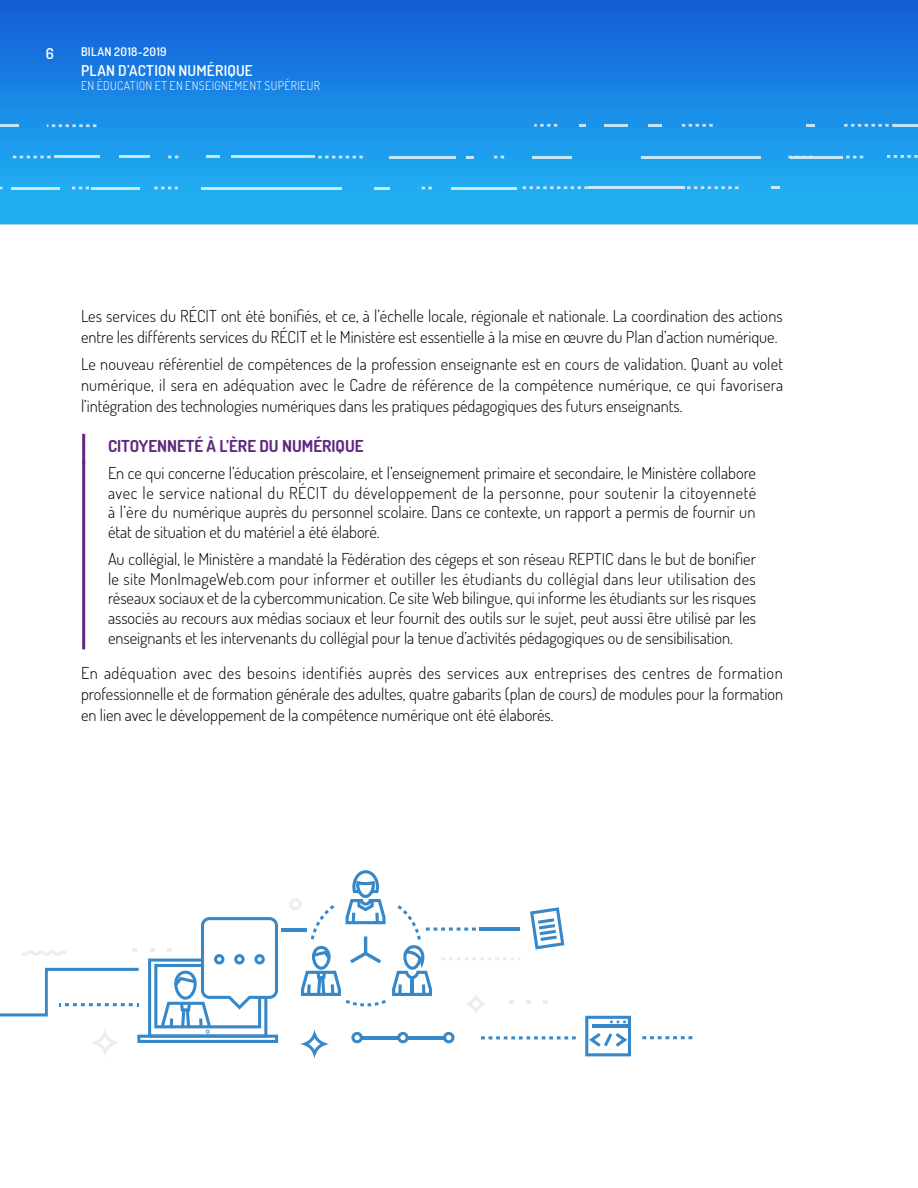
<style>
.page{position:relative;width:918px;height:1188px;background:#fff}
.page>*{position:absolute;margin:0;border:0;box-sizing:border-box;transform-origin:0 0}
.t1{font:300 16.5px/19.8px "Dosis";color:#000;text-align:justify}
.t2{font:700 16.5px "Dosis";color:#5f297e}
.t3{font:600 15px "Dosis";letter-spacing:.015em;color:#fff}
.t4{font:300 12px "Dosis";letter-spacing:.035em;color:#fff}
.t5{font:600 12px "Dosis";letter-spacing:.035em;color:#fff}
</style>
<div class="page">
<svg style="left:0;top:0;width:918px;height:225px;background:#1c8be5"></svg>
<hr style="left:893px;top:124px;width:25px;height:3px;background:#fff">
<svg style="left:844px;top:124px;width:49px;height:3px"></svg>
<svg style="left:807px;top:124px;width:8px;height:3px"></svg>
<svg style="left:887px;top:155px;width:31px;height:3px"></svg>
<svg style="left:523px;top:186px;width:65px;height:3px"></svg>
<hr style="left:588px;top:186px;width:97px;height:3px;background:#fff">
<svg style="left:687px;top:186px;width:52px;height:3px"></svg>
<svg style="left:771px;top:186px;width:9px;height:3px"></svg>
<svg style="left:682px;top:124px;width:31px;height:3px"></svg>
<hr style="left:648px;top:124px;width:14px;height:3px;background:#fff">
<hr style="left:605px;top:124px;width:23px;height:3px;background:#fff">
<svg style="left:579px;top:124px;width:7px;height:3px"></svg>
<svg style="left:534px;top:124px;width:23px;height:3px"></svg>
<svg style="left:47px;top:124px;width:49px;height:3px"></svg>
<hr style="left:0;top:124px;width:19px;height:3px;background:#fff">
<hr style="left:641px;top:156px;width:120px;height:2px;background:#fff">
<hr style="left:790px;top:156px;width:53px;height:2px;background:#fff">
<svg style="left:843px;top:156px;width:20px;height:2px"></svg>
<hr style="left:467px;top:187px;width:50px;height:2px;background:#fff">
<hr style="left:452px;top:187px;width:33px;height:2px;background:#fff">
<svg style="left:418px;top:187px;width:14px;height:2px"></svg>
<svg style="left:375px;top:187px;width:15px;height:2px"></svg>
<svg style="left:13px;top:156px;width:38px;height:2px"></svg>
<svg style="left:318px;top:156px;width:45px;height:2px"></svg>
<hr style="left:389px;top:156px;width:66px;height:2px;background:#fff">
<svg style="left:466px;top:156px;width:8px;height:2px"></svg>
<svg style="left:494px;top:156px;width:10px;height:2px"></svg>
<hr style="left:532px;top:156px;width:40px;height:2px;background:#fff">
<hr style="left:201px;top:187px;width:141px;height:2px;background:#fff">
<svg style="left:154px;top:187px;width:24px;height:2px"></svg>
<hr style="left:91px;top:187px;width:48px;height:2px;background:#fff">
<hr style="left:11px;top:187px;width:49px;height:2px;background:#fff">
<svg style="left:72px;top:187px;width:17px;height:2px"></svg>
<hr style="left:55px;top:156px;width:45px;height:2px;background:#fff">
<hr style="left:119px;top:156px;width:31px;height:2px;background:#fff">
<svg style="left:168px;top:156px;width:10px;height:2px"></svg>
<svg style="left:206px;top:156px;width:14px;height:2px"></svg>
<hr style="left:231px;top:156px;width:83px;height:2px;background:#fff">
<hr style="left:82px;top:435px;width:3px;height:28px;background:#5f297e">
<hr style="left:82px;top:462px;width:3px;height:186px;background:#5f297e">
<svg style="left:300px;top:1030px;width:29px;height:28px"></svg>
<svg style="left:642px;top:1036px;width:50px;height:3px"></svg>
<hr style="left:281px;top:928px;width:26px;height:3px;background:#3788c9">
<svg style="left:481px;top:1036px;width:95px;height:3px"></svg>
<svg style="left:0;top:917px;width:278px;height:139px"></svg>
<svg style="left:585px;top:1016px;width:46px;height:40px"></svg>
<hr style="left:407px;top:1036px;width:38px;height:3px;background:#3788c9">
<hr style="left:361px;top:1036px;width:38px;height:3px;background:#3788c9">
<svg style="left:443px;top:1032px;width:12px;height:11px"></svg>
<svg style="left:351px;top:1032px;width:12px;height:11px"></svg>
<svg style="left:397px;top:1032px;width:12px;height:11px"></svg>
<svg style="left:289px;top:870px;width:97px;height:136px"></svg>
<svg style="left:392px;top:905px;width:172px;height:108px"></svg>
<p class="t3" style="left:46px;top:44px;width:10px">6</p>
<p class="t5" style="left:81px;top:44px;width:87px">BILAN 2018-2019</p>
<p class="t3" style="left:81px;top:60px;width:173px">PLAN D’ACTION NUMÉRIQUE</p>
<p class="t4" style="left:81px;top:78px;width:240px">EN ÉDUCATION ET EN ENSEIGNEMENT SUPÉRIEUR</p>
<p class="t1" style="left:81px;top:305px;width:703px;line-height:21px">Les services du RÉCIT ont été bonifiés, et ce, à l’échelle locale, régionale et nationale. La coordination des actions entre les différents services du RÉCIT et le Ministère est essentielle à la mise en œuvre du Plan d’action numérique.</p>
<p class="t1" style="left:81px;top:353px;width:704px;line-height:21px">Le nouveau référentiel de compétences de la profession enseignante est en cours de validation. Quant au volet numérique, il sera en adéquation avec le Cadre de référence de la compétence numérique, ce qui favorisera l’intégration des technologies numériques dans les pratiques pédagogiques des futurs enseignants.</p>
<h3 class="t2" style="left:108px;top:436px;width:257px">CITOYENNETÉ À L’ÈRE DU NUMÉRIQUE</h3>
<p class="t1" style="left:108px;top:462px;width:650px">En ce qui concerne l’éducation préscolaire, et l’enseignement primaire et secondaire, le Ministère collabore avec le service national du RÉCIT du développement de la personne, pour soutenir la citoyenneté à l’ère du numérique auprès du personnel scolaire. Dans ce contexte, un rapport a permis de fournir un état de situation et du matériel a été élaboré.</p>
<p class="t1" style="left:108px;top:548px;width:650px">Au collégial, le Ministère a mandaté la Fédération des cégeps et son réseau REPTIC dans le but de bonifier le site MonImageWeb.com pour informer et outiller les étudiants du collégial dans leur utilisation des réseaux sociaux et de la cybercommunication. Ce site Web bilingue, qui informe les étudiants sur les risques associés au recours aux médias sociaux et leur fournit des outils sur le sujet, peut aussi être utilisé par les enseignants et les intervenants du collégial pour la tenue d’activités pédagogiques ou de sensibilisation.</p>
<p class="t1" style="left:81px;top:662px;width:704px;line-height:21px">En adéquation avec des besoins identifiés auprès des services aux entreprises des centres de formation professionnelle et de formation générale des adultes, quatre gabarits (plan de cours) de modules pour la formation en lien avec le développement de la compétence numérique ont été élaborés.</p>
</div>
